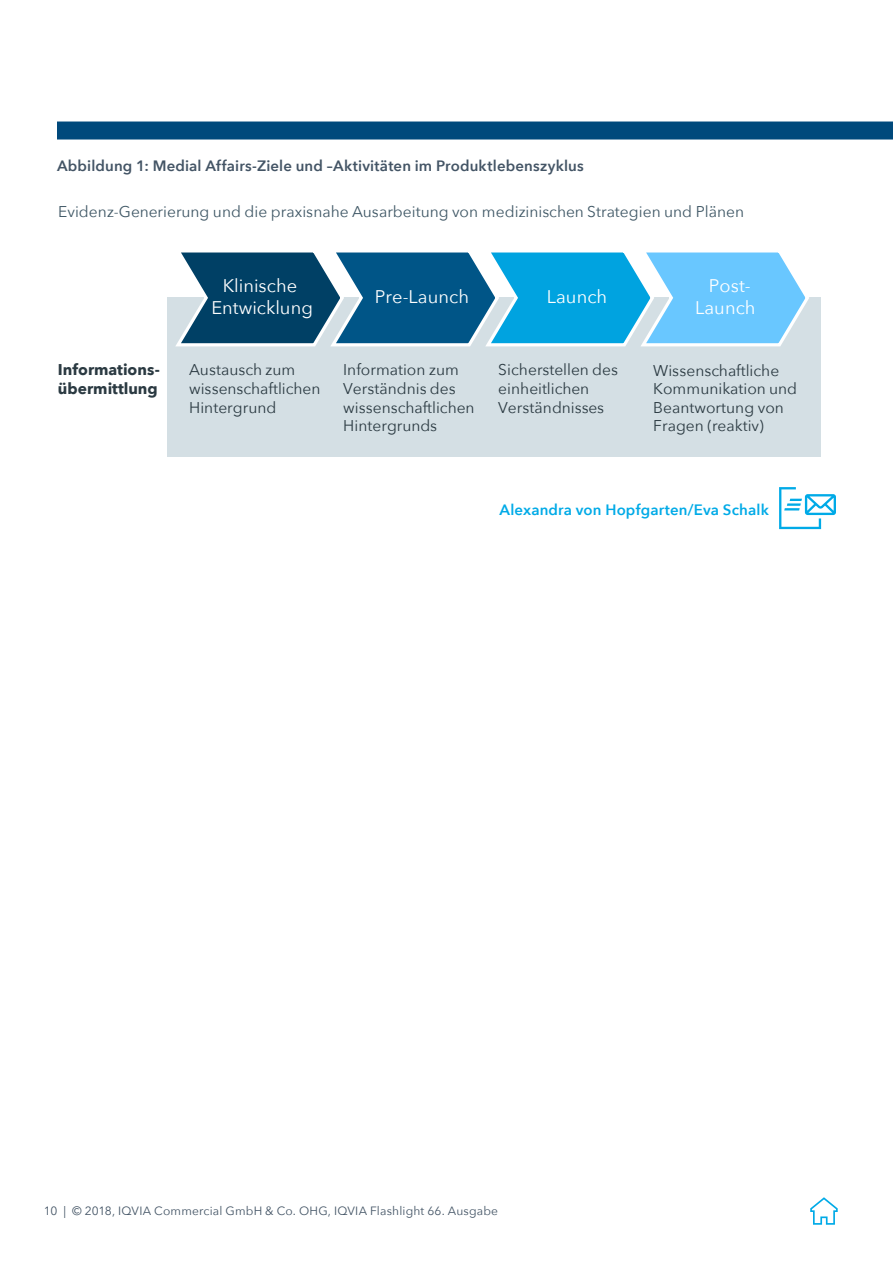
<style>
.page{position:relative;width:893px;height:1263px;background:#fff}
.page>*{position:absolute;margin:0;border:0;box-sizing:border-box;transform-origin:0 0}
.t1{font:18.3px/22px "Avenir Next";color:#fff;text-align:center}
.t2{font:15.6px/18.6px "Avenir Next";color:#2b3a42}
.t3{font:15.6px "Avenir Next";color:#3f5765}
.t4{font:700 15.6px/18.6px "Avenir Next";color:#2b3a42}
.t5{font:600 15px "Avenir Next";letter-spacing:.01em;color:#435465}
.t6{font:600 15px "Avenir Next";letter-spacing:.01em;color:#00aae7}
.t7{font:12px "Avenir Next";letter-spacing:.015em;color:#435465}
</style>
<div class="page">
<svg style="left:810px;top:1197px;width:28px;height:28px"></svg>
<div style="left:57px;top:122px;width:836px;height:18px;background:#00497c"></div>
<div style="left:168px;top:297px;width:653px;height:160px;background:#d4dfe4"></div>
<svg style="left:176px;top:252px;width:633px;height:95px;background:#4597c0"></svg>
<svg style="left:779px;top:487px;width:57px;height:42px"></svg>
<p class="t5" style="left:57px;top:153px;width:528px">Abbildung 1: Medial Affairs-Ziele und –Aktivitäten im Produktlebenszyklus</p>
<p class="t3" style="left:58px;top:198px;width:687px">Evidenz-Generierung und die praxisnahe Ausarbeitung von medizinischen Strategien und Plänen</p>
<p class="t4" style="left:58px;top:360px;width:103px">Informations&shy;übermittlung</p>
<p class="t1" style="left:211px;top:274px;width:103px">Klinische<br>Entwicklung</p>
<p class="t1" style="left:375px;top:285px;width:96px">Pre-Launch</p>
<p class="t1" style="left:547px;top:285px;width:62px">Launch</p>
<p class="t1" style="left:695px;top:274px;width:62px">Post-<br>Launch</p>
<p class="t2" style="left:189px;top:360px;width:133px">Austausch zum wissenschaftlichen<br>Hintergrund</p>
<p class="t2" style="left:343px;top:360px;width:133px">Information zum<br>Verständnis des wissenschaftlichen<br>Hintergrunds</p>
<p class="t2" style="left:498px;top:360px;width:121px">Sicherstellen des einheitlichen<br>Verständnisses</p>
<p class="t2" style="left:653px;top:360px;width:145px">Wissenschaftliche<br>Kommunikation und<br>Beantwortung von<br>Fragen (reaktiv)</p>
<p class="t6" style="left:499px;top:497px;width:271px">Alexandra von Hopfgarten/Eva Schalk</p>
<p class="t7" style="left:44px;top:1201px;width:456px">10 | © 2018, IQVIA Commercial GmbH &amp; Co. OHG, IQVIA Flashlight 66. Ausgabe</p>
</div>
